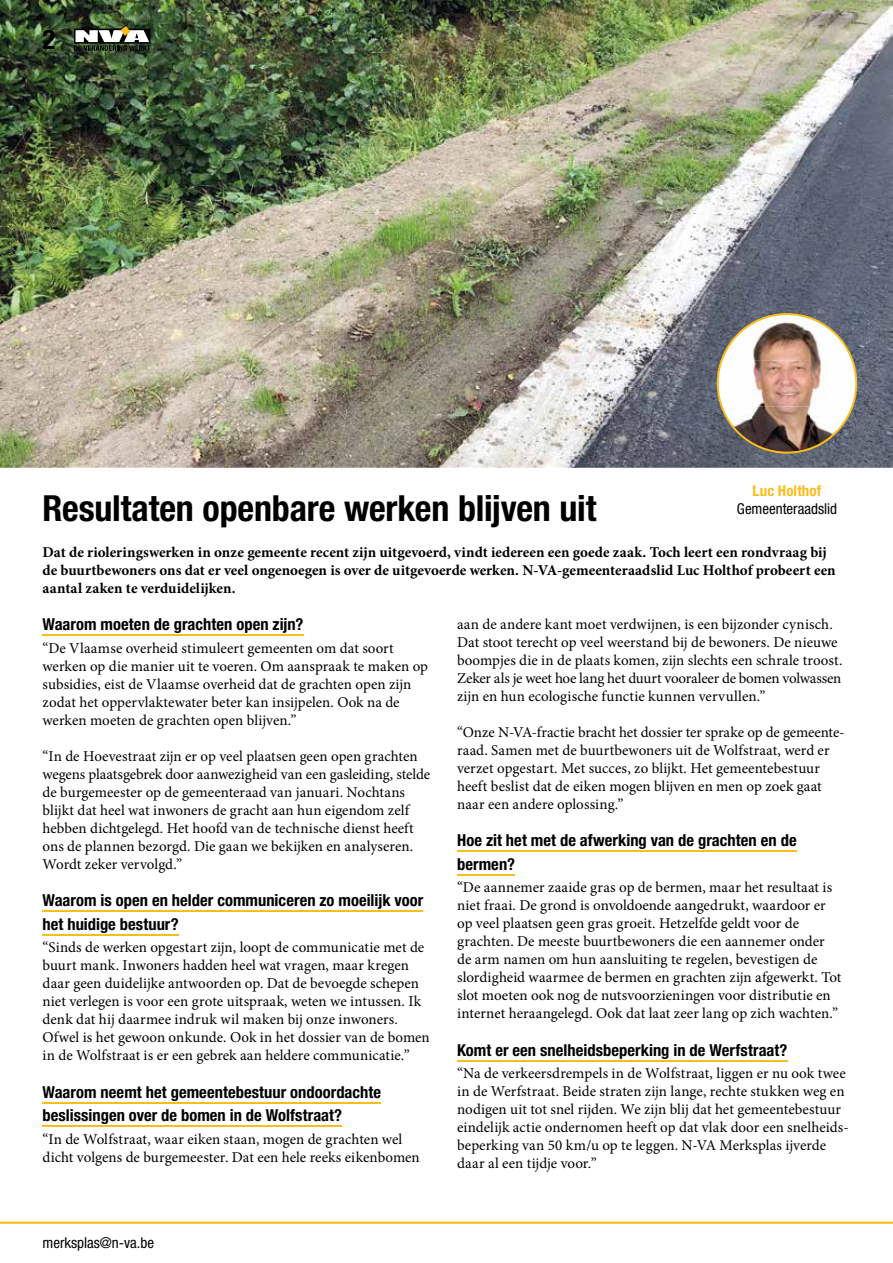
<style>
.page{position:relative;width:893px;height:1263px;background:#fff}
.page>*{position:absolute;margin:0;border:0;box-sizing:border-box;transform-origin:0 0}
.t1{font:700 condensed 36px "Helvetica Neue LT Std";letter-spacing:-.005em;color:#000}
.t2{font:700 condensed 27px "Helvetica Neue LT Std";color:#000}
.t3{font:700 condensed 16.5px/23.7px "Helvetica Neue LT Std";letter-spacing:.005em;color:#000}
.t4{font:15px/18px "Minion Pro";color:#000}
.t5{font:700 15px/18px "Minion Pro";color:#000}
.t6{font:condensed 15px "Helvetica Neue LT Std";color:#000}
.t7{font:700 condensed 15px "Helvetica Neue LT Std";letter-spacing:.01em;color:#fbbd1b}
</style>
<div class="page">
<hr style="left:43px;top:635px;width:261px;height:1px;background:#fbbd1b">
<hr style="left:43px;top:910px;width:380px;height:1px;background:#fbbd1b">
<hr style="left:43px;top:934px;width:136px;height:1px;background:#fbbd1b">
<hr style="left:43px;top:1102px;width:338px;height:1px;background:#fbbd1b">
<hr style="left:43px;top:1126px;width:299px;height:1px;background:#fbbd1b">
<hr style="left:457px;top:851px;width:340px;height:1px;background:#fbbd1b">
<hr style="left:457px;top:874px;width:58px;height:1px;background:#fbbd1b">
<hr style="left:457px;top:1060px;width:331px;height:1px;background:#fbbd1b">
<img style="left:0;top:0;width:893px;height:468px">
<img style="left:717px;top:313px;width:140px;height:141px">
<svg style="left:0;top:1221px;width:893px;height:3px;background:#fbce58"></svg>
<svg style="left:74px;top:26px;width:76px;height:25px"></svg>
<h2 class="t2" style="left:43px;top:23px;width:14px">2</h2>
<p class="t7" style="left:753px;top:482px;width:70px">Luc Holthof</p>
<p class="t6" style="left:737px;top:500px;width:102px">Gemeenteraadslid</p>
<h1 class="t1" style="left:43px;top:486px;width:555px">Resultaten openbare werken blijven uit</h1>
<p class="t5" style="left:43px;top:543px;width:795px">Dat de rioleringswerken in onze gemeente recent zijn uitgevoerd, vindt iedereen een goede zaak. Toch leert een rondvraag bij de buurtbewoners ons dat er veel ongenoegen is over de uitgevoerde werken. N-VA-gemeenteraadslid Luc Holthof probeert een aantal zaken te verduidelijken.</p>
<p class="t3" style="left:43px;top:612px;width:263px">Waarom moeten de grachten open zijn?</p>
<p class="t4" style="left:43px;top:639px;width:387px">“De Vlaamse overheid stimuleert gemeenten om dat soort werken op die manier uit te voeren. Om aanspraak te maken op subsidies, eist de Vlaamse overheid dat de grachten open zijn zodat het oppervlaktewater beter kan insijpelen. Ook na de werken moeten de grachten open blijven.”</p>
<p class="t4" style="left:43px;top:747px;width:389px">“In de Hoevestraat zijn er op veel plaatsen geen open grachten wegens plaatsgebrek door aanwezigheid van een gasleiding, stelde de burgemeester op de gemeenteraad van januari. Nochtans blijkt dat heel wat inwoners de gracht aan hun eigendom zelf hebben dichtgelegd. Het hoofd van de technische dienst heeft ons de plannen bezorgd. Die gaan we bekijken en analyseren.<br>Wordt zeker vervolgd.”</p>
<p class="t3" style="left:43px;top:888px;width:382px">Waarom is open en helder communiceren zo moeilijk voor het huidige bestuur?</p>
<p class="t4" style="left:43px;top:938px;width:389px">“Sinds de werken opgestart zijn, loopt de communicatie met de buurt mank. Inwoners hadden heel wat vragen, maar kregen daar geen duidelijke antwoorden op. Dat de bevoegde schepen niet verlegen is voor een grote uitspraak, weten we intussen. Ik denk dat hij daarmee indruk wil maken bij onze inwoners.<br>Ofwel is het gewoon onkunde. Ook in het dossier van de bomen in de Wolfstraat is er een gebrek aan heldere communicatie.”</p>
<p class="t3" style="left:43px;top:1080px;width:340px">Waarom neemt het gemeentebestuur ondoordachte beslissingen over de bomen in de Wolfstraat?</p>
<p class="t4" style="left:43px;top:1130px;width:379px">“In de Wolfstraat, waar eiken staan, mogen de grachten wel dicht volgens de burgemeester. Dat een hele reeks eikenbomen</p>
<p class="t4" style="left:457px;top:615px;width:387px">aan de andere kant moet verdwijnen, is een bijzonder cynisch.<br>Dat stoot terecht op veel weerstand bij de bewoners. De nieuwe boompjes die in de plaats komen, zijn slechts een schrale troost.<br>Zeker als je weet hoe lang het duurt vooraleer de bomen volwassen zijn en hun ecologische functie kunnen vervullen.”</p>
<p class="t4" style="left:457px;top:723px;width:389px">“Onze N-VA-fractie bracht het dossier ter sprake op de gemeente&shy;raad. Samen met de buurtbewoners uit de Wolfstraat, werd er verzet opgestart. Met succes, zo blijkt. Het gemeentebestuur heeft beslist dat de eiken mogen blijven en men op zoek gaat naar een andere oplossing.”</p>
<p class="t3" style="left:457px;top:828px;width:341px">Hoe zit het met de afwerking van de grachten en de bermen?</p>
<p class="t4" style="left:457px;top:879px;width:386px">“De aannemer zaaide gras op de bermen, maar het resultaat is niet fraai. De grond is onvoldoende aangedrukt, waardoor er op veel plaatsen geen gras groeit. Hetzelfde geldt voor de grachten. De meeste buurtbewoners die een aannemer onder de arm namen om hun aansluiting te regelen, bevestigen de slordigheid waarmee de bermen en grachten zijn afgewerkt. Tot slot moeten ook nog de nutsvoorzieningen voor distributie en internet heraangelegd. Ook dat laat zeer lang op zich wachten.”</p>
<p class="t3" style="left:457px;top:1038px;width:332px">Komt er een snelheidsbeperking in de Werfstraat?</p>
<p class="t4" style="left:457px;top:1064px;width:393px">“Na de verkeersdrempels in de Wolfstraat, liggen er nu ook twee in de Werfstraat. Beide straten zijn lange, rechte stukken weg en nodigen uit tot snel rijden. We zijn blij dat het gemeentebestuur eindelijk actie ondernomen heeft op dat vlak door een snelheids&shy;beperking van 50 km/u op te leggen. N-VA Merksplas ijverde daar al een tijdje voor.”</p>
<p class="t6" style="left:43px;top:1234px;width:113px">merksplas@n-va.be</p>
</div>
